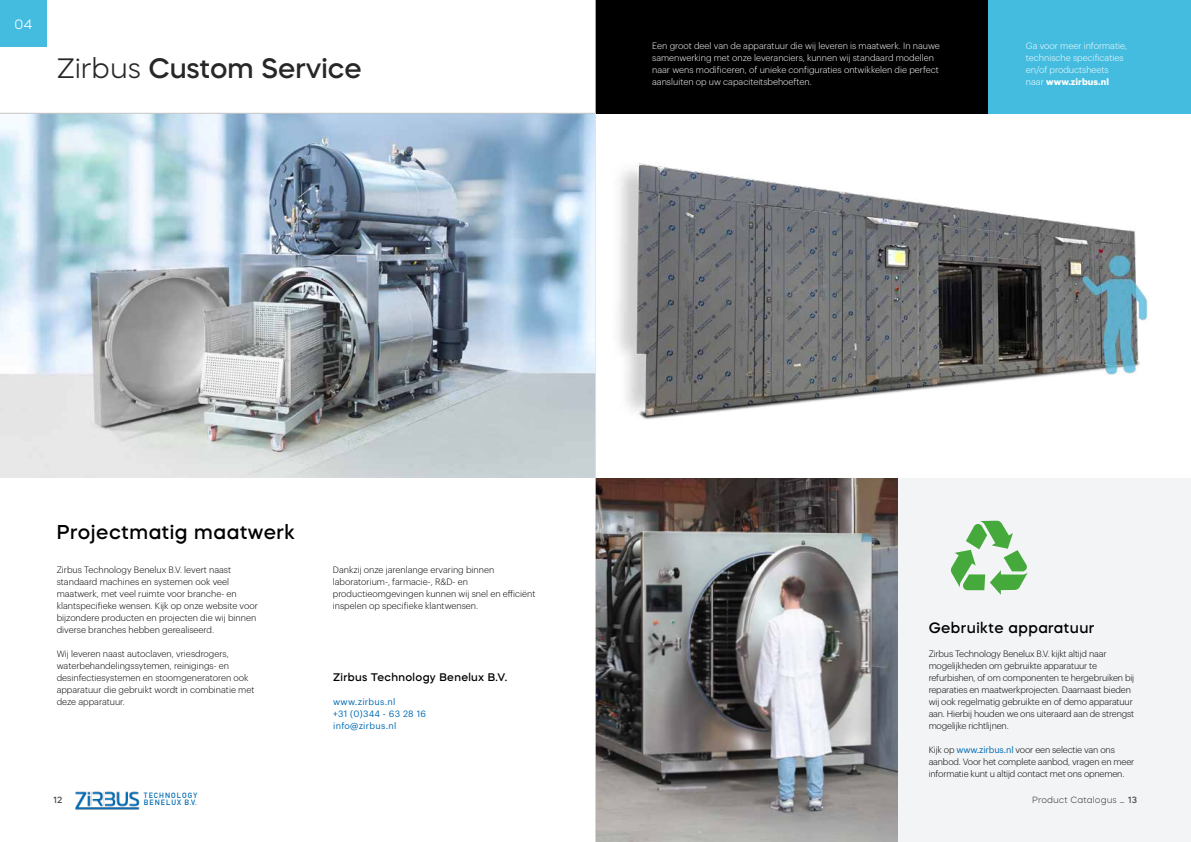
<style>
.page{position:relative;width:1191px;height:842px;background:#fff}
.page>*{position:absolute;margin:0;border:0;box-sizing:border-box;transform-origin:0 0}
.t1{font:500 28px "Mazzard H";color:#272727}
.t2{font:500 20px "Mazzard H";letter-spacing:.03em;color:#000}
.t3{font:500 15px "Mazzard H";letter-spacing:.03em;color:#000}
.t4{font:300 13.5px "Mazzard H";color:#fff}
.t5{font:500 11px "Mazzard H";letter-spacing:.03em;color:#000}
.t6{font:300 9px/12px "Graphik";letter-spacing:-.005em;color:#000}
.t7{font:300 9px/12px "Graphik";color:#fff}
.t8{font:9px/12px "Graphik";letter-spacing:.03em;color:#006bb2}
.t9{font:300 9px "Mazzard H";letter-spacing:.01em;color:#4a4a49}
.t10{font:500 9px "Mazzard H";color:#4a4a49}
.t11{font:700 7.5px/7px "DIN Alternate";letter-spacing:.14em;color:#006bb2}
.s1{font-weight:300}
.s2{font-weight:700}
.s3{font-weight:400;color:#006bb2}
.s4{font-weight:500}
</style>
<div class="page">
<div style="left:897px;top:478px;width:294px;height:364px;background:#f2f4f6"></div>
<img style="left:75px;top:791px;width:65px;height:19px">
<svg style="left:950px;top:521px;width:78px;height:74px"></svg>
<img style="left:617px;top:163px;width:531px;height:257px">
<div style="left:595px;top:0;width:393px;height:113px;background:#000"></div>
<div style="left:988px;top:0;width:203px;height:113px;background:#44bce0"></div>
<img style="left:596px;top:478px;width:301px;height:364px">
<img style="left:0;top:114px;width:595px;height:364px">
<div style="left:0;top:0;width:47px;height:47px;background:#44bce0"></div>
<hr style="left:0;top:113px;width:595px;height:1px;background:#c6c6c6">
<hr style="left:595px;top:0;width:1px;height:842px;background:#e3e3e3">
<h3 class="t4" style="left:14px;top:15px;width:19px">04</h3>
<h1 class="t1" style="left:57px;top:50px;width:306px"><span class="s1">Zirbus</span> Custom Service</h1>
<p class="t7" style="left:652px;top:39px;width:289px">Een groot deel van de apparatuur die wij leveren is maatwerk. In nauwe samenwerking met onze leveranciers, kunnen wij standaard modellen naar wens modificeren, of unieke configuraties ontwikkelen die perfect aansluiten op uw capaciteitsbehoeften.</p>
<p class="t7" style="left:1026px;top:39px;width:103px">Ga voor meer informatie, technische specificaties en/of productsheets naar <span class="s2">www.zirbus.nl</span></p>
<h2 class="t2" style="left:57px;top:519px;width:240px">Projectmatig maatwerk</h2>
<p class="t6" style="left:57px;top:563px;width:203px">Zirbus Technology Benelux B.V. levert naast standaard machines en systemen ook veel maatwerk, met veel ruimte voor branche- en klantspecifieke wensen. Kijk op onze website voor bijzondere producten en projecten die wij binnen diverse branches hebben gerealiseerd.</p>
<p class="t6" style="left:57px;top:647px;width:199px">Wij leveren naast autoclaven, vriesdrogers, waterbehandelingssytemen, reinigings- en desinfectiesystemen en stoomgeneratoren ook apparatuur die gebruikt wordt in combinatie met deze apparatuur.</p>
<p class="t6" style="left:333px;top:563px;width:204px">Dankzij onze jarenlange ervaring binnen laboratorium-, farmacie-, R&amp;D- en productieomgevingen kunnen wij snel en efficiënt inspelen op specifieke klantwensen.</p>
<p class="t5" style="left:333px;top:670px;width:176px">Zirbus Technology Benelux B.V.</p>
<p class="t8" style="left:333px;top:695px;width:94px">www.zirbus.nl<br>+31 (0)344 - 63 28 16 info@zirbus.nl</p>
<h3 class="t3" style="left:928px;top:618px;width:167px">Gebruikte apparatuur</h3>
<p class="t6" style="left:928px;top:647px;width:207px">Zirbus Technology Benelux B.V. kijkt altijd naar mogelijkheden om gebruikte apparatuur te refurbishen, of om componenten te hergebruiken bij reparaties en maatwerkprojecten. Daarnaast bieden wij ook regelmatig gebruikte en of demo apparatuur aan. Hierbij houden we ons uiteraard aan de strengst mogelijke richtlijnen.</p>
<p class="t6" style="left:928px;top:743px;width:207px">Kijk op <span class="s3">www.zirbus.nl</span> voor een selectie van ons aanbod. Voor het complete aanbod, vragen en meer informatie kunt u altijd contact met ons opnemen.</p>
<p class="t11" style="left:144px;top:791px;width:55px">TECHNOLOGY<br>BENELUX B.V.</p>
<p class="t10" style="left:53px;top:794px;width:11px">12</p>
<p class="t9" style="left:1032px;top:795px;width:107px">Product Catalogus – <span class="s4">13</span></p>
</div>
